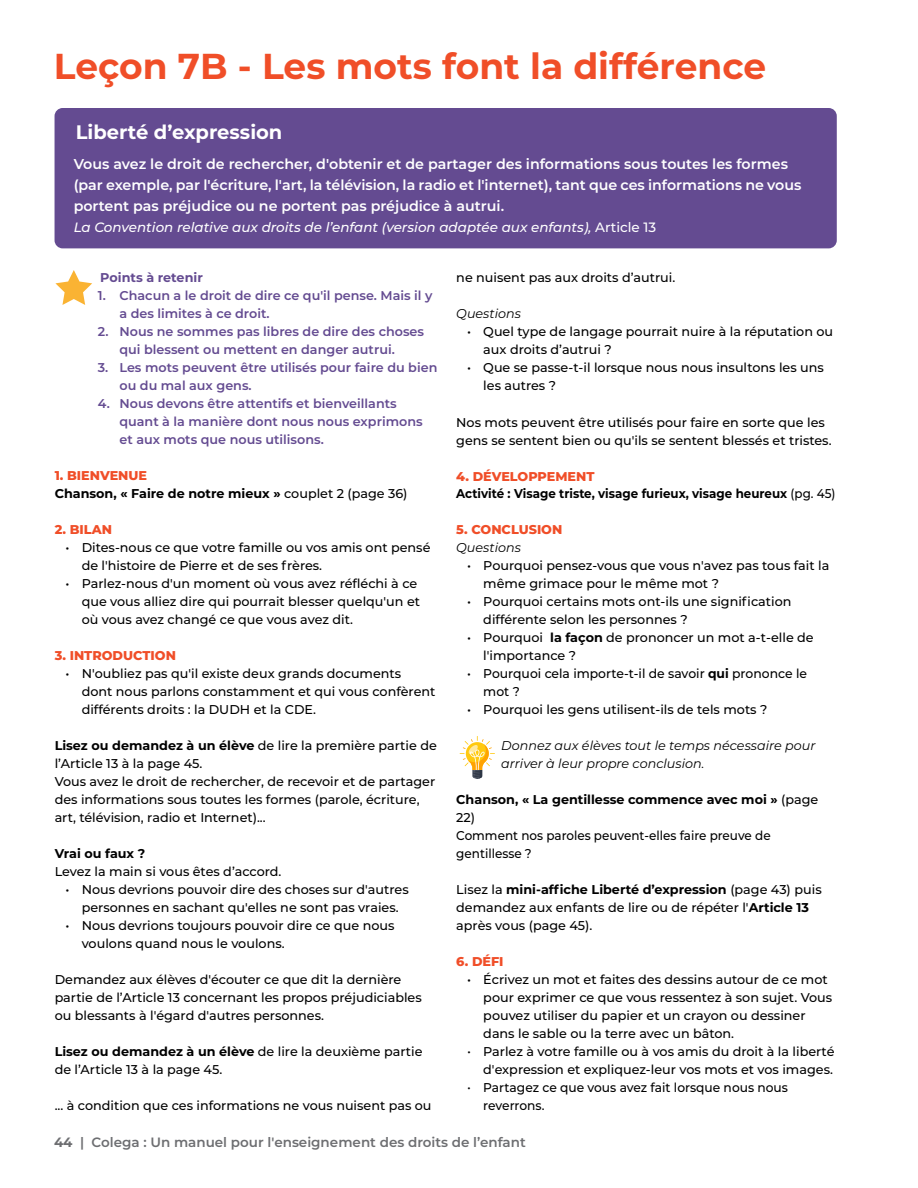
<style>
.page{position:relative;width:918px;height:1188px;background:#fff}
.page>*{position:absolute;margin:0;border:0;box-sizing:border-box;transform-origin:0 0}
.t1{font:700 36px "Montserrat";color:#f04e28}
.t2{font:700 19.5px "Montserrat";color:#fff}
.t3{font:600 14.25px/21px "Montserrat";color:#fff}
.t4{font:italic 500 13.5px "Montserrat";color:#fff}
.t5{font:600 13.5px "Montserrat";color:#6d6e71}
.t6{font:500 12.75px/18px "Montserrat";color:#000}
.t7{font:600 12.75px/18px "Montserrat";color:#644b91}
.t8{font:italic 12.75px/18px "Montserrat";color:#000}
.t9{font:700 12.75px/17.9px "Montserrat";color:#000;scale:.93 1}
.t10{font:700 12.75px/18px "Montserrat";color:#000}
.t11{font:500 12.75px/18px "Montserrat";color:#000;scale:.96 1}
.t12{font:800 12.75px "Montserrat";color:#f04e28}
.t13{font:700 12.75px "Montserrat";color:#644b91}
.s1{font-style:normal}
.s2{font-weight:800;color:#f04e28}
.s3{font-weight:500}
.s4{font-weight:700}
.s5{font-weight:400;font-size:13.5px}
</style>
<div class="page">
<svg style="left:55px;top:270px;width:37px;height:35px"></svg>
<svg style="left:460px;top:736px;width:35px;height:43px"></svg>
<div style="left:55px;top:108px;width:782px;height:140px;background:#644b91;border-radius:8px"></div>
<h1 class="t1" style="left:54px;top:41px;width:714px">Leçon 7B - Les mots font la différence</h1>
<h2 class="t2" style="left:76px;top:118px;width:208px">Liberté d’expression</h2>
<p class="t3" style="left:74px;top:153px;width:729px">Vous avez le droit de rechercher, d'obtenir et de partager des informations sous toutes les formes (par exemple, par l'écriture, l'art, la télévision, la radio et l'internet), tant que ces informations ne vous portent pas préjudice ou ne portent pas préjudice à autrui.</p>
<p class="t4" style="left:74px;top:218px;width:584px">La Convention relative aux droits de l’enfant (version adaptée aux enfants), <span class="s1">Article 13</span></p>
<p class="t13" style="left:100px;top:269px;width:104px">Points à retenir</p>
<p class="t7" style="left:119px;top:286px;width:315px;text-indent:-22px">1. Chacun a le droit de dire ce qu'il pense. Mais il y a des limites à ce droit.</p>
<p class="t7" style="left:119px;top:322px;width:306px;text-indent:-22px">2. Nous ne sommes pas libres de dire des choses qui blessent ou mettent en danger autrui.</p>
<p class="t7" style="left:119px;top:358px;width:319px;text-indent:-22px">3. Les mots peuvent être utilisés pour faire du bien ou du mal aux gens.</p>
<p class="t7" style="left:119px;top:394px;width:305px;text-indent:-22px">4. Nous devons être attentifs et bienveillants quant à la manière dont nous nous exprimons et aux mots que nous utilisons.</p>
<p class="t10" style="left:55px;top:466px;width:354px"><span class="s2">1. BIENVENUE<br></span>Chanson, « Faire de notre mieux » <span class="s3">couplet 2 (page 36)</span></p>
<p class="t12" style="left:55px;top:521px;width:59px">2. BILAN</p>
<p class="t6" style="left:82px;top:538px;width:350px;text-indent:-16px">• Dites-nous ce que votre famille ou vos amis ont pensé de l'histoire de Pierre et de ses frères.</p>
<p class="t6" style="left:82px;top:574px;width:340px;text-indent:-16px">• Parlez-nous d'un moment où vous avez réfléchi à ce que vous alliez dire qui pourrait blesser quelqu'un et où vous avez changé ce que vous avez dit.</p>
<p class="t12" style="left:55px;top:647px;width:123px">3. INTRODUCTION</p>
<p class="t6" style="left:82px;top:664px;width:355px;text-indent:-16px">• N'oubliez pas qu'il existe deux grands documents<br>dont nous parlons constamment et qui vous confèrent différents droits : la DUDH et la CDE.</p>
<p class="t6" style="left:55px;top:736px;width:384px"><span class="s4">Lisez ou demandez à un élève</span> de lire la première partie de l’Article 13 à la page 45.<br>Vous avez le droit de rechercher, de recevoir et de partager des informations sous toutes les formes (parole, écriture, art, télévision, radio et Internet)...</p>
<p class="t10" style="left:55px;top:844px;width:92px">Vrai ou faux ?</p>
<p class="t6" style="left:55px;top:862px;width:228px">Levez la main si vous êtes d’accord.</p>
<p class="t6" style="left:65px;top:880px;width:345px;text-align:center">• Nous devrions pouvoir dire des choses sur d'autres personnes en sachant qu'elles ne sont pas vraies.</p>
<p class="t6" style="left:82px;top:916px;width:314px;text-indent:-16px">• Nous devrions toujours pouvoir dire ce que nous voulons quand nous le voulons.</p>
<p class="t6" style="left:55px;top:970px;width:369px">Demandez aux élèves d'écouter ce que dit la dernière partie de l’Article 13 concernant les propos préjudiciables ou blessants à l'égard d'autres personnes.</p>
<p class="t6" style="left:55px;top:1042px;width:369px"><span class="s4">Lisez ou demandez à un élève</span> de lire la deuxième partie de l’Article 13 à la page 45.</p>
<p class="t6" style="left:55px;top:1096px;width:378px">... à condition que ces informations ne vous nuisent pas ou</p>
<p class="t6" style="left:456px;top:268px;width:221px">ne nuisent pas aux droits d’autrui.</p>
<p class="t8" style="left:456px;top:305px;width:66px">Questions</p>
<p class="t6" style="left:483px;top:322px;width:351px;text-indent:-16px">• Quel type de langage pourrait nuire à la réputation ou aux droits d’autrui ?</p>
<p class="t6" style="left:483px;top:358px;width:342px;text-indent:-16px">• Que se passe-t-il lorsque nous nous insultons les uns les autres ?</p>
<p class="t6" style="left:456px;top:412px;width:377px">Nos mots peuvent être utilisés pour faire en sorte que les gens se sentent bien ou qu'ils se sentent blessés et tristes.</p>
<p class="t9" style="left:456px;top:466px;width:409px"><span class="s2">4. DÉVELOPPEMENT<br></span>Activité : Visage triste, visage furieux, visage heureux <span class="s3">(pg. 45)</span></p>
<p class="t12" style="left:456px;top:520px;width:108px">5. CONCLUSION</p>
<p class="t8" style="left:456px;top:538px;width:66px">Questions</p>
<p class="t6" style="left:483px;top:556px;width:348px;text-indent:-16px">• Pourquoi pensez-vous que vous n'avez pas tous fait la même grimace pour le même mot ?</p>
<p class="t6" style="left:483px;top:592px;width:310px;text-indent:-16px">• Pourquoi certains mots ont-ils une signification différente selon les personnes ?</p>
<p class="t6" style="left:483px;top:628px;width:332px;text-indent:-16px">• Pourquoi <span class="s4">la façon</span> de prononcer un mot a-t-elle de l'importance ?</p>
<p class="t6" style="left:483px;top:664px;width:325px;text-indent:-16px">• Pourquoi cela importe-t-il de savoir <span class="s4">qui</span> prononce le mot ?</p>
<p class="t6" style="left:467px;top:700px;width:302px">• Pourquoi les gens utilisent-ils de tels mots ?</p>
<p class="t8" style="left:501px;top:736px;width:316px">Donnez aux élèves tout le temps nécessaire pour arriver à leur propre conclusion.</p>
<p class="t6" style="left:456px;top:790px;width:364px"><span class="s4">Chanson, « La gentillesse commence avec moi »</span> (page<br>22)<br>Comment nos paroles peuvent-elles faire preuve de gentillesse ?</p>
<p class="t6" style="left:456px;top:880px;width:367px">Lisez la <span class="s4">mini-affiche Liberté d’expression</span> (page 43) puis demandez aux enfants de lire ou de répéter l'<span class="s4">Article 13 </span>après vous (page 45).</p>
<p class="t12" style="left:456px;top:952px;width:49px">6. DÉFI</p>
<p class="t6" style="left:483px;top:970px;width:350px;text-indent:-16px">• Écrivez un mot et faites des dessins autour de ce mot pour exprimer ce que vous ressentez à son sujet. Vous pouvez utiliser du papier et un crayon ou dessiner dans le sable ou la terre avec un bâton.</p>
<p class="t6" style="left:467px;top:1042px;width:369px;text-align:right"><span class="s5">•</span> Parlez à votre famille ou à vos amis du droit à la liberté d'expression et expliquez-leur vos mots et vos images.</p>
<p class="t11" style="left:483px;top:1078px;width:319px;text-indent:-16px"><span class="s5">•</span> Partagez ce que vous avez fait lorsque nous nous reverrons.</p>
<p class="t5" style="left:54px;top:1133px;width:473px"><span class="s4">44</span> | Colega : Un manuel pour l'enseignement des droits de l’enfant</p>
</div>
